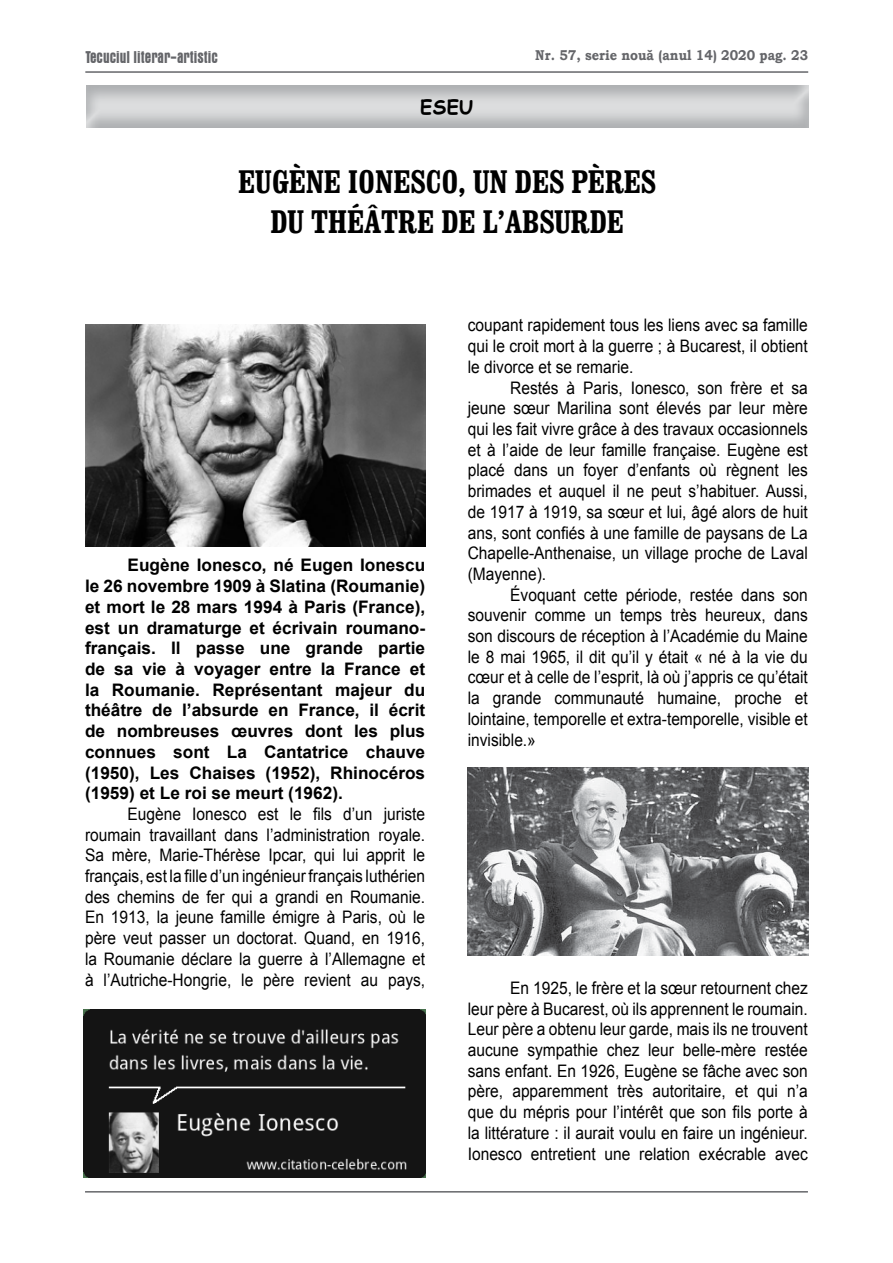
<style>
.page{position:relative;width:893px;height:1263px;background:#fff}
.page>*{position:absolute;margin:0;border:0;box-sizing:border-box;transform-origin:0 0}
.t1{font:700 condensed 33px/39.6px "Clarendon";color:#000;text-align:center}
.t2{font:700 19.5px "Comic Sans MS";color:#000}
.t3{font:17.25px/20.7px "Arial";color:#000;text-align:justify;scale:.9 1}
.t4{font:700 17.25px/20.7px "Arial";color:#000;text-align:justify}
.t5{font:700 condensed 17.25px "Aurora BT";color:#646569;scale:.9 1}
.t6{font:700 14.25px "Bookman Old Style";color:#646569;scale:.9 1}
</style>
<div class="page">
<hr style="left:85px;top:71px;width:723px;height:2px;background:#646569">
<hr style="left:85px;top:1191px;width:723px;height:1px;background:#646569">
<img style="left:86px;top:324px;width:339px;height:222px">
<img style="left:83px;top:1009px;width:342px;height:169px">
<img style="left:467px;top:768px;width:341px;height:187px">
<div style="left:83px;top:82px;width:726px;height:47px;background:#939598;opacity:.5"></div>
<p class="t5" style="left:85px;top:47px;width:149px">Tecuciul literar-artistic</p>
<p class="t6" style="left:535px;top:45px;width:305px">Nr. 57, serie nouă (anul 14) 2020 pag. 23</p>
<p class="t2" style="left:420px;top:93px;width:55px">ESEU</p>
<h1 class="t1" style="left:238px;top:162px;width:419px">EUGÈNE IONESCO, UN DES PÈRES<br>DU THÉÂTRE DE L’ABSURDE</h1>
<p class="t4" style="left:85px;top:556px;width:342px;text-indent:43px">Eugène Ionesco, né Eugen Ionescu le 26 novembre 1909 à Slatina (Roumanie) et mort le 28 mars 1994 à Paris (France), est un dramaturge et écrivain roumano&shy;français. Il passe une grande partie de sa vie à voyager entre la France et la Roumanie. Représentant majeur du théâtre de l’absurde en France, il écrit de nombreuses œuvres dont les plus connues sont La Cantatrice chauve (1950), Les Chaises (1952), Rhinocéros (1959) et Le roi se meurt (1962).</p>
<p class="t3" style="left:85px;top:804px;width:379px;text-indent:43px">Eugène Ionesco est le fils d’un juriste roumain travaillant dans l’administration royale.<br>Sa mère, Marie-Thérèse Ipcar, qui lui apprit le français, est la fille d’un ingénieur français luthérien des chemins de fer qui a grandi en Roumanie.<br>En 1913, la jeune famille émigre à Paris, où le père veut passer un doctorat. Quand, en 1916, la Roumanie déclare la guerre à l’Allemagne et à l’Autriche-Hongrie, le père revient au pays,</p>
<p class="t3" style="left:468px;top:315px;width:379px">coupant rapidement tous les liens avec sa famille qui le croit mort à la guerre ; à Bucarest, il obtient le divorce et se remarie.</p>
<p class="t3" style="left:468px;top:377px;width:379px;text-indent:43px">Restés à Paris, Ionesco, son frère et sa jeune sœur Marilina sont élevés par leur mère qui les fait vivre grâce à des travaux occasionnels et à l’aide de leur famille française. Eugène est placé dans un foyer d’enfants où règnent les brimades et auquel il ne peut s’habituer. Aussi, de 1917 à 1919, sa sœur et lui, âgé alors de huit ans, sont confiés à une famille de paysans de La Chapelle-Anthenaise, un village proche de Laval (Mayenne).</p>
<p class="t3" style="left:468px;top:584px;width:379px;text-indent:43px">Évoquant cette période, restée dans son souvenir comme un temps très heureux, dans son discours de réception à l’Académie du Maine le 8 mai 1965, il dit qu’il y était « né à la vie du cœur et à celle de l’esprit, là où j’appris ce qu’était la grande communauté humaine, proche et lointaine, temporelle et extra-temporelle, visible et invisible.»</p>
<p class="t3" style="left:468px;top:978px;width:379px;text-indent:43px">En 1925, le frère et la sœur retournent chez leur père à Bucarest, où ils apprennent le roumain.<br>Leur père a obtenu leur garde, mais ils ne trouvent aucune sympathie chez leur belle-mère restée sans enfant. En 1926, Eugène se fâche avec son père, apparemment très autoritaire, et qui n’a que du mépris pour l’intérêt que son fils porte à la littérature : il aurait voulu en faire un ingénieur.<br>Ionesco entretient une relation exécrable avec</p>
</div>
